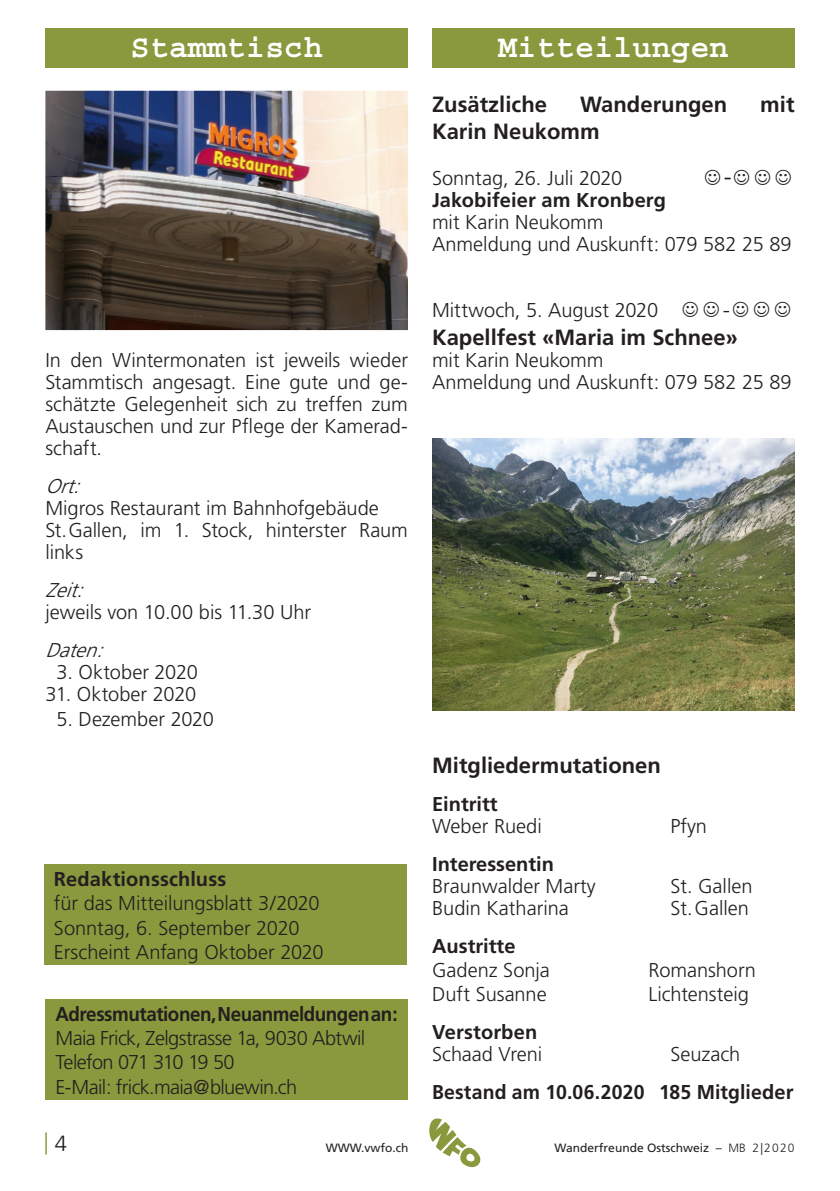
<style>
.page{position:relative;width:840px;height:1191px;background:#fff}
.page>*{position:absolute;margin:0;border:0;box-sizing:border-box;transform-origin:0 0}
.t1{font:700 32px "Courier";color:#fff}
.Grundschrift{font:300 24px "Frutiger";color:#231f20}
.Titel_fett{font:700 22px "Frutiger";color:#231f20}
.t2{font:300 22px "Frutiger LT";color:#8a993d}
.Grundschrift-2{font:300 20px/22px "Frutiger";letter-spacing:-.005em;color:#231f20;text-align:justify}
.Grundschrift-3{font:700 20px "Frutiger";letter-spacing:.005em;color:#231f20}
.Titel_fett-2{font:300 20px "Frutiger";color:#231f20}
.Grundschrift-4{font:700 20px "Frutiger";letter-spacing:-.025em;color:#231f20;scale:.94 1}
.Grundschrift-5{font:300 20px "Frutiger";letter-spacing:-.03em;color:#231f20}
.Titel_fett-3{font:700 20px "Frutiger";color:#231f20}
.Grundschrift-6{font:300 20px "Frutiger";letter-spacing:-.035em;color:#231f20}
.Grundschrift-7{font:300 20px "Frutiger";letter-spacing:-.05em;color:#231f20}
.t3{font:italic 300 20px "Frutiger LT";color:#231f20}
.Grundschrift-8{font:italic 300 20px "Frutiger";color:#231f20}
.t4{font:12px "Frutiger";color:#231f20}
.s1{font-family:"Minion Pro";font-weight:400;font-size:24px}
.s2{color:#231f20}
.s3{font-family:"Frutiger LT";font-weight:300}
</style>
<div class="page">
<svg style="left:429px;top:1118px;width:51px;height:49px"></svg>
<div style="left:45px;top:28px;width:363px;height:40px;background:#8a993d"></div>
<img style="left:45px;top:91px;width:363px;height:239px">
<div style="left:44px;top:863px;width:362px;height:101px;background:#8a993d"></div>
<div style="left:432px;top:28px;width:362px;height:40px;background:#8a993d"></div>
<div style="left:45px;top:999px;width:363px;height:101px;background:#8a993d"></div>
<img style="left:432px;top:439px;width:362px;height:271px">
<p class="t1" style="left:130px;top:31px;width:194px">Stammtisch</p>
<p class="Grundschrift-2" style="left:45px;top:349px;width:364px">In den Wintermonaten ist jeweils wieder Stammtisch angesagt. Eine gute und ge&shy;schätzte Gelegenheit sich zu treffen zum Austauschen und zur Pflege der Kamerad&shy;schaft.</p>
<p class="t3" style="left:45px;top:475px;width:43px">Ort:</p>
<p class="Grundschrift-2" style="left:45px;top:497px;width:335px">Migros Restaurant im Bahnhofgebäude</p>
<p class="Grundschrift-2" style="left:45px;top:519px;width:364px">St.Gallen, im 1. Stock, hinterster Raum links</p>
<p class="t3" style="left:45px;top:579px;width:47px">Zeit:</p>
<p class="Grundschrift-2" style="left:45px;top:601px;width:267px">jeweils von 10.00 bis 11.30 Uhr</p>
<p class="Grundschrift-8" style="left:45px;top:639px;width:66px">Daten:</p>
<p class="Grundschrift-2" style="left:56px;top:661px;width:143px">3. Oktober 2020</p>
<p class="Grundschrift-2" style="left:45px;top:683px;width:152px">31. Oktober 2020</p>
<p class="Grundschrift-2" style="left:56px;top:707px;width:159px">5. Dezember 2020</p>
<p class="Grundschrift-3" style="left:54px;top:867px;width:174px">Redaktionsschluss</p>
<p class="Grundschrift-2" style="left:54px;top:892px;width:267px">für das Mitteilungsblatt 3/2020</p>
<p class="Grundschrift-2" style="left:54px;top:916px;width:247px">Sonntag, 6. September 2020</p>
<p class="Grundschrift-2" style="left:54px;top:941px;width:271px">Erscheint Anfang Oktober 2020</p>
<p class="Grundschrift-4" style="left:55px;top:1002px;width:365px">Adressmutationen, Neuanmeldungen an:</p>
<p class="Grundschrift-5" style="left:55px;top:1027px;width:311px">Maia Frick, Zelgstrasse 1a, 9030 Abtwil</p>
<p class="Grundschrift-7" style="left:55px;top:1051px;width:181px">Telefon 071 310 19 50</p>
<p class="Grundschrift-6" style="left:55px;top:1075px;width:243px">E-Mail: frick.maia@bluewin.ch</p>
<p class="t1" style="left:497px;top:31px;width:232px">Mitteilungen</p>
<p class="Titel_fett" style="left:432px;top:92px;width:116px">Zusätzliche</p>
<p class="Titel_fett" style="left:579px;top:92px;width:149px">Wanderungen</p>
<p class="Titel_fett" style="left:759px;top:92px;width:36px">mit</p>
<p class="Titel_fett" style="left:432px;top:118px;width:169px">Karin Neukomm</p>
<p class="Grundschrift-2" style="left:432px;top:167px;width:192px">Sonntag, 26. Juli 2020</p>
<p class="Grundschrift" style="left:702px;top:163px;width:93px">☺-☺☺☺</p>
<p class="Grundschrift-3" style="left:432px;top:188px;width:235px">Jakobifeier am Kronberg</p>
<p class="Grundschrift-2" style="left:432px;top:211px;width:173px">mit Karin Neukomm</p>
<p class="Grundschrift-2" style="left:432px;top:233px;width:361px">Anmeldung und Auskunft: 079 582 25 89</p>
<p class="Grundschrift-2" style="left:432px;top:299px;width:363px">Mittwoch, 5. August 2020 ☺☺<span class="s1">-</span>☺☺☺</p>
<p class="Titel_fett" style="left:432px;top:325px;width:307px">Kapellfest «Maria im Schnee»</p>
<p class="Grundschrift-2" style="left:432px;top:349px;width:173px">mit Karin Neukomm</p>
<p class="Grundschrift-2" style="left:432px;top:371px;width:361px">Anmeldung und Auskunft: 079 582 25 89</p>
<p class="Titel_fett" style="left:432px;top:752px;width:230px">Mitgliedermutationen</p>
<p class="Titel_fett-3" style="left:432px;top:792px;width:67px">Eintritt</p>
<p class="Titel_fett-2" style="left:432px;top:814px;width:111px">Weber Ruedi</p>
<p class="Titel_fett-2" style="left:670px;top:814px;width:38px">Pfyn</p>
<p class="Titel_fett-3" style="left:432px;top:852px;width:123px">Interessentin</p>
<p class="Titel_fett-2" style="left:432px;top:874px;width:165px">Braunwalder Marty</p>
<p class="Titel_fett-2" style="left:670px;top:874px;width:84px">St. Gallen</p>
<p class="Titel_fett-2" style="left:432px;top:896px;width:138px">Budin Katharina</p>
<p class="Titel_fett-2" style="left:670px;top:896px;width:80px">St.Gallen</p>
<p class="Titel_fett-3" style="left:432px;top:934px;width:85px">Austritte</p>
<p class="Grundschrift-2" style="left:432px;top:959px;width:119px">Gadenz Sonja</p>
<p class="Grundschrift-2" style="left:648px;top:959px;width:109px">Romanshorn</p>
<p class="Grundschrift-2" style="left:432px;top:983px;width:116px">Duft Susanne</p>
<p class="Grundschrift-2" style="left:648px;top:983px;width:102px">Lichtensteig</p>
<p class="Grundschrift-3" style="left:432px;top:1020px;width:107px">Verstorben</p>
<p class="Grundschrift-2" style="left:432px;top:1043px;width:112px">Schaad Vreni</p>
<p class="Grundschrift-2" style="left:670px;top:1043px;width:71px">Seuzach</p>
<p class="Grundschrift-3" style="left:432px;top:1080px;width:363px">Bestand am 10.06.2020 185 Mitglieder</p>
<p class="t2" style="left:44px;top:1129px;width:25px">| <span class="s2">4</span></p>
<p class="t4" style="left:325px;top:1140px;width:84px">WWW.vwfo.ch</p>
<p class="t4" style="left:554px;top:1140px;width:241px">Wanderfreunde Ostschweiz – <span class="s3">MB 2|2020</span></p>
</div>
